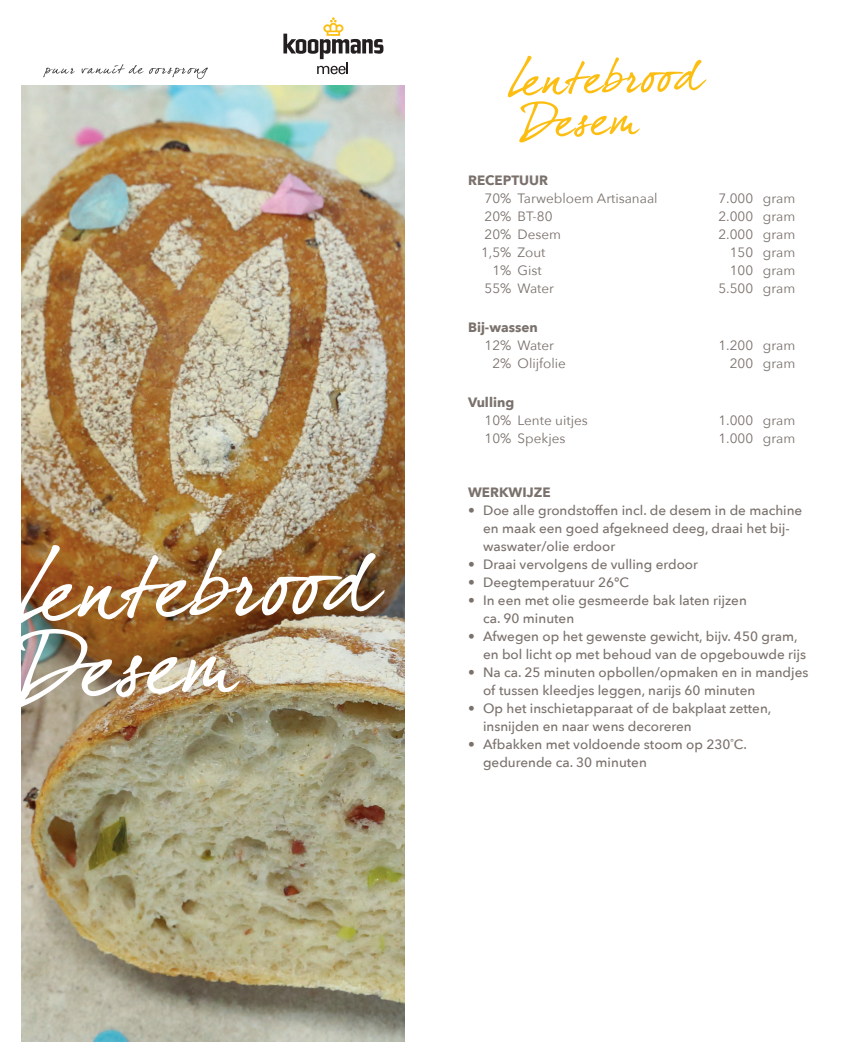
<style>
.page{position:relative;width:851px;height:1063px;background:#fff}
.page>*{position:absolute;margin:0;border:0;box-sizing:border-box;transform-origin:0 0}
.t1{font:97.5px/76.5px "dear Joesmooth";color:#fff}
.t2{font:51px/42px "dear Joesmooth";color:#fdbe12}
.t3{font:500 13.5px/18px "Avenir Next";color:#7a716c}
.t4{font:13.5px "Avenir Next";color:#7a716c}
.t5{font:700 13.5px "Avenir Next";color:#7a716c}
</style>
<div class="page">
<img style="left:21px;top:85px;width:383px;height:957px">
<svg style="left:43px;top:68px;width:32px;height:9px"></svg>
<svg style="left:82px;top:64px;width:61px;height:10px"></svg>
<svg style="left:149px;top:68px;width:59px;height:11px"></svg>
<svg style="left:283px;top:17px;width:101px;height:57px"></svg>
<h1 class="t1" style="left:10px;top:548px;width:363px;rotate:-2deg">Lentebrood<br>Desem</h1>
<h2 class="t2" style="left:505px;top:56px;width:195px;rotate:-2deg">Lentebrood<br>Desem</h2>
<p class="t5" style="left:468px;top:169px;width:82px">RECEPTUUR</p>
<p class="t4" style="left:484px;top:187px;width:174px">70% Tarwebloem Artisanaal</p>
<p class="t4" style="left:718px;top:187px;width:78px">7.000 gram</p>
<p class="t4" style="left:484px;top:205px;width:69px">20% BT-80</p>
<p class="t4" style="left:718px;top:205px;width:78px">2.000 gram</p>
<p class="t4" style="left:484px;top:223px;width:78px">20% Desem</p>
<p class="t4" style="left:718px;top:223px;width:78px">2.000 gram</p>
<p class="t4" style="left:481px;top:241px;width:66px">1,5% Zout</p>
<p class="t4" style="left:729px;top:241px;width:67px">150 gram</p>
<p class="t4" style="left:492px;top:259px;width:51px">1% Gist</p>
<p class="t4" style="left:729px;top:259px;width:67px">100 gram</p>
<p class="t4" style="left:484px;top:277px;width:71px">55% Water</p>
<p class="t4" style="left:718px;top:277px;width:78px">5.500 gram</p>
<p class="t5" style="left:468px;top:316px;width:71px">Bij-wassen</p>
<p class="t4" style="left:484px;top:334px;width:71px">12% Water</p>
<p class="t4" style="left:718px;top:334px;width:78px">1.200 gram</p>
<p class="t4" style="left:492px;top:352px;width:75px">2% Olijfolie</p>
<p class="t4" style="left:729px;top:352px;width:67px">200 gram</p>
<p class="t5" style="left:468px;top:391px;width:48px">Vulling</p>
<p class="t4" style="left:484px;top:409px;width:105px">10% Lente uitjes</p>
<p class="t4" style="left:718px;top:409px;width:78px">1.000 gram</p>
<p class="t4" style="left:484px;top:427px;width:82px">10% Spekjes</p>
<p class="t4" style="left:718px;top:427px;width:78px">1.000 gram</p>
<p class="t5" style="left:468px;top:481px;width:84px">WERKWIJZE</p>
<p class="t3" style="left:483px;top:501px;width:321px;text-indent:-15px">• Doe alle grondstoffen incl. de desem in de machine en maak een goed afgekneed deeg, draai het bij&shy;waswater/olie erdoor</p>
<p class="t3" style="left:468px;top:555px;width:231px">• Draai vervolgens de vulling erdoor</p>
<p class="t3" style="left:468px;top:573px;width:163px">• Deegtemperatuur 26°C</p>
<p class="t3" style="left:483px;top:591px;width:265px;text-indent:-15px">• In een met olie gesmeerde bak laten rijzen ca. 90 minuten</p>
<p class="t3" style="left:483px;top:627px;width:324px;text-indent:-15px">• Afwegen op het gewenste gewicht, bijv. 450 gram, en bol licht op met behoud van de opgebouwde rijs</p>
<p class="t3" style="left:483px;top:663px;width:327px;text-indent:-15px">• Na ca. 25 minuten opbollen/opmaken en in mandjes of tussen kleedjes leggen, narijs 60 minuten</p>
<p class="t3" style="left:483px;top:699px;width:290px;text-indent:-15px">• Op het inschietapparaat of de bakplaat zetten, insnijden en naar wens decoreren</p>
<p class="t3" style="left:483px;top:735px;width:265px;text-indent:-15px">• Afbakken met voldoende stoom op 230˚C. gedurende ca. 30 minuten</p>
</div>
